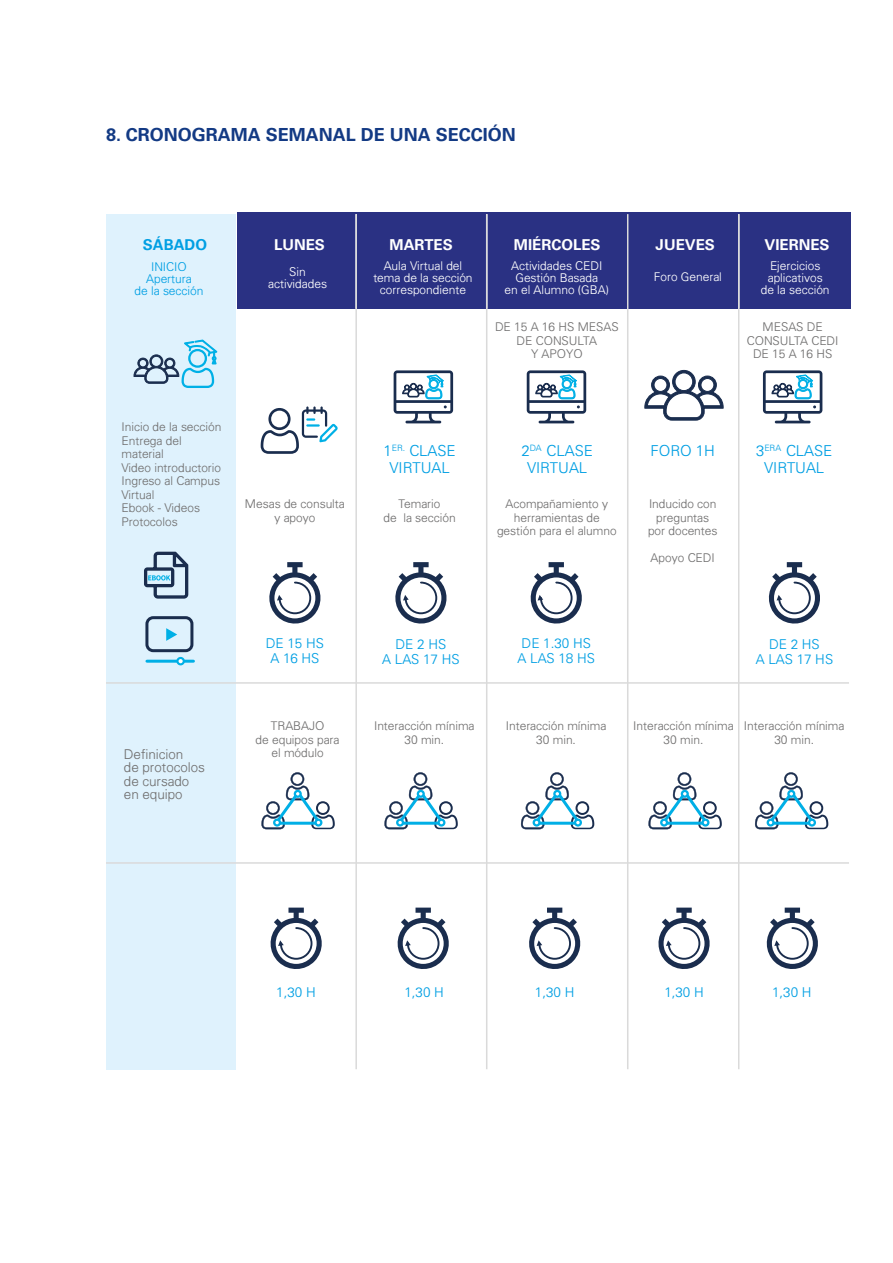
<style>
.page{position:relative;width:893px;height:1263px;background:#fff}
.page>*{position:absolute;margin:0;border:0;box-sizing:border-box;transform-origin:0 0}
.t1{font:700 18px "Univers LT Std";color:#133a84}
.t2{font:300 15px/16.5px "Univers";color:#009fe3;text-align:center}
.t3{font:700 15px "Univers LT Std";color:#fff}
.t4{font:700 15px "Univers LT Std";color:#009fe3}
.t5{font:300 13.5px/15px "Univers";color:#009fe3;text-align:center}
.t6{font:300 13.5px/13.5px "Univers";color:#706f6f}
.t7{font:300 12px/13.5px "Univers";color:#706f6f;text-align:center}
.t8{font:300 12px/12px "Univers";color:#fff;text-align:center}
.t9{font:300 12px/12px "Univers";color:#009fe3;text-align:center}
</style>
<div class="page">
<div style="left:237px;top:213px;width:613px;height:96px;background:#2a3183"></div>
<hr style="left:355px;top:214px;width:2px;height:855px;background:#dadada">
<hr style="left:486px;top:214px;width:1px;height:855px;background:#dadada">
<hr style="left:627px;top:214px;width:1px;height:855px;background:#dadada">
<hr style="left:738px;top:214px;width:1px;height:855px;background:#dadada">
<div style="left:106px;top:214px;width:129px;height:855px;background:#dff2fd"></div>
<svg style="left:397px;top:907px;width:52px;height:62px"></svg>
<svg style="left:395px;top:562px;width:52px;height:62px"></svg>
<svg style="left:269px;top:562px;width:52px;height:62px"></svg>
<svg style="left:530px;top:562px;width:52px;height:62px"></svg>
<svg style="left:270px;top:907px;width:52px;height:62px"></svg>
<svg style="left:529px;top:907px;width:52px;height:62px"></svg>
<svg style="left:658px;top:907px;width:52px;height:62px"></svg>
<svg style="left:766px;top:907px;width:52px;height:62px"></svg>
<div style="left:145px;top:616px;width:48px;height:36px;border:3px solid #1a2d4d;border-radius:6px"></div>
<svg style="left:166px;top:628px;width:11px;height:13px"></svg>
<hr style="left:147px;top:660px;width:46px;height:3px;background:#00afe6">
<div style="left:177px;top:658px;width:7px;height:6px;background:#fff;border-radius:50%"></div>
<div style="left:176px;top:657px;width:9px;height:8px;border:2px solid #00b0e6;border-radius:50%"></div>
<svg style="left:394px;top:370px;width:59px;height:53px"></svg>
<svg style="left:527px;top:370px;width:59px;height:53px"></svg>
<svg style="left:763px;top:370px;width:59px;height:53px"></svg>
<svg style="left:133px;top:339px;width:84px;height:49px"></svg>
<svg style="left:144px;top:551px;width:45px;height:48px"></svg>
<svg style="left:644px;top:370px;width:80px;height:51px"></svg>
<svg style="left:384px;top:772px;width:74px;height:57px"></svg>
<svg style="left:261px;top:772px;width:74px;height:57px"></svg>
<svg style="left:521px;top:772px;width:73px;height:57px"></svg>
<svg style="left:648px;top:772px;width:74px;height:57px"></svg>
<svg style="left:755px;top:772px;width:73px;height:57px"></svg>
<svg style="left:768px;top:562px;width:52px;height:62px"></svg>
<hr style="left:106px;top:682px;width:743px;height:2px;background:#dadada">
<hr style="left:106px;top:862px;width:743px;height:2px;background:#dadada">
<svg style="left:261px;top:406px;width:77px;height:48px"></svg>
<h1 class="t1" style="left:106px;top:124px;width:411px">8. CRONOGRAMA SEMANAL DE UNA SECCIóN</h1>
<p class="t4" style="left:143px;top:236px;width:66px">SÁBADO</p>
<p class="t3" style="left:274px;top:236px;width:52px">LUNES</p>
<p class="t3" style="left:390px;top:236px;width:65px">MARTES</p>
<p class="t3" style="left:514px;top:236px;width:88px">MIÉRCOLES</p>
<p class="t3" style="left:656px;top:236px;width:61px">JUEVES</p>
<p class="t3" style="left:765px;top:236px;width:67px">VIERNES</p>
<p class="t9" style="left:135px;top:260px;width:70px">INICIO<br>Apertura<br>de la sección</p>
<p class="t8" style="left:373px;top:259px;width:101px">Aula Virtual del tema de la sección correspondiente</p>
<p class="t8" style="left:504px;top:259px;width:106px">Actividades CEDI<br>Gestión Basada<br>en el Alumno (GBA)</p>
<p class="t8" style="left:654px;top:270px;width:70px">Foro General</p>
<p class="t8" style="left:761px;top:259px;width:70px">Ejercicios aplicativos de la sección</p>
<p class="t8" style="left:268px;top:266px;width:60px">Sin actividades</p>
<p class="t7" style="left:122px;top:420px;width:101px;text-align:left">Inicio de la sección<br>Entrega del material<br>Video introductorio<br>Ingreso al Campus<br>Virtual<br>Ebook - Videos<br>Protocolos</p>
<p class="t7" style="left:245px;top:497px;width:101px">Mesas de consulta y apoyo</p>
<p class="t2" style="left:383px;top:442px;width:74px">1<sup>ER.</sup> CLASE<br>VIRTUAL</p>
<p class="t7" style="left:383px;top:497px;width:74px">Temario<br>de la sección</p>
<p class="t7" style="left:495px;top:320px;width:125px">DE 15 A 16 HS MESAS<br>DE CONSULTA<br>Y APOYO</p>
<p class="t7" style="left:747px;top:320px;width:93px">MESAS DE<br>CONSULTA CEDI<br>DE 15 A 16 HS</p>
<p class="t2" style="left:521px;top:442px;width:73px">2<sup>DA</sup> CLASE<br>VIRTUAL</p>
<p class="t2" style="left:756px;top:442px;width:78px">3<sup>ERA</sup> CLASE<br>VIRTUAL</p>
<p class="t2" style="left:650px;top:442px;width:66px">FORO 1H</p>
<p class="t7" style="left:497px;top:497px;width:121px">Acompañamiento y herramientas de gestión para el alumno</p>
<p class="t7" style="left:648px;top:497px;width:71px">Inducido con preguntas por docentes</p>
<p class="t7" style="left:651px;top:551px;width:66px">Apoyo CEDI</p>
<p class="t6" style="left:124px;top:747px;width:83px">Definicion<br>de protocolos de cursado en equipo</p>
<p class="t5" style="left:518px;top:635px;width:79px">DE 1.30 HS<br>A LAS 18 HS</p>
<p class="t5" style="left:266px;top:635px;width:60px">DE 15 HS<br>A 16 HS</p>
<p class="t5" style="left:756px;top:637px;width:79px">DE 2 HS<br>A LAS 17 HS</p>
<p class="t5" style="left:382px;top:637px;width:79px">DE 2 HS<br>A LAS 17 HS</p>
<p class="t7" style="left:256px;top:719px;width:85px">TRABAJO<br>de equipos para el módulo</p>
<p class="t7" style="left:374px;top:719px;width:102px">Interacción mínima<br>30 min.</p>
<p class="t7" style="left:506px;top:719px;width:102px">Interacción mínima<br>30 min.</p>
<p class="t7" style="left:633px;top:719px;width:102px">Interacción mínima<br>30 min.</p>
<p class="t7" style="left:744px;top:719px;width:102px">Interacción mínima<br>30 min.</p>
<p class="t5" style="left:276px;top:984px;width:41px">1,30 H</p>
<p class="t5" style="left:404px;top:984px;width:41px">1,30 H</p>
<p class="t5" style="left:535px;top:984px;width:41px">1,30 H</p>
<p class="t5" style="left:664px;top:984px;width:41px">1,30 H</p>
<p class="t5" style="left:772px;top:984px;width:41px">1,30 H</p>
</div>
